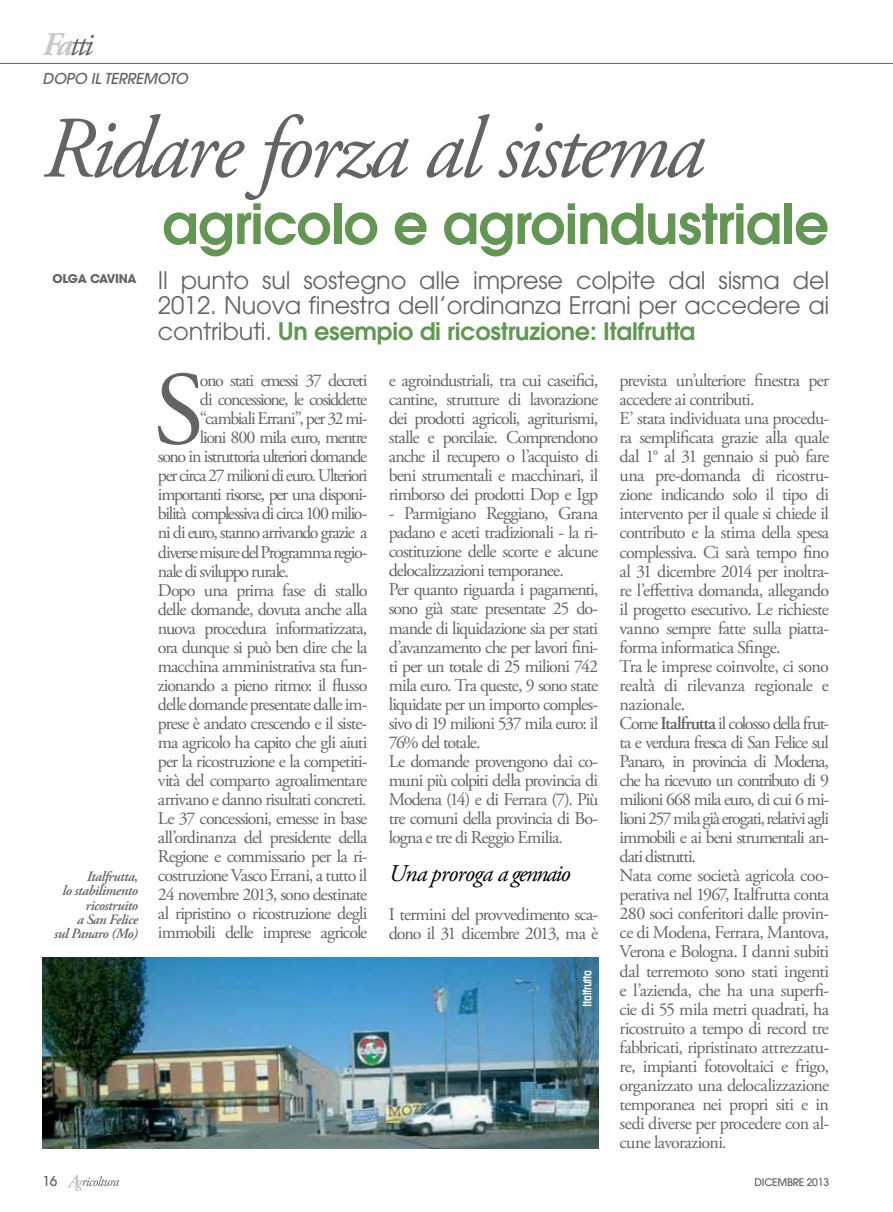
<style>
.page{position:relative;width:893px;height:1212px;background:#fff}
.page>*{position:absolute;margin:0;border:0;box-sizing:border-box;transform-origin:0 0}
.t1{font:104.25px "Adobe Garamond Pro";color:#636466}
.t2{font:italic 87.3px "Adobe Garamond Pro";letter-spacing:-.04em;color:#636466}
.t3{font:600 55.05px "Avant Garde";letter-spacing:-.015em;color:#639653}
.t4{font:italic 33px "Adobe Garamond Pro";color:#636466}
.t5{font:24px/25.5px "Avant Garde";letter-spacing:-.01em;color:#636466;text-align:justify}
.t6{font:italic 24px "Adobe Garamond Pro";letter-spacing:-.045em;color:#000}
.t7{font:18px/19px "Adobe Garamond Pro";letter-spacing:-.05em;color:#636466}
.t8{font:18px "Adobe Garamond Pro";letter-spacing:-.07em;color:#636466}
.t9{font:18px "Adobe Garamond Pro";letter-spacing:-.075em;color:#636466}
.t10{font:italic 500 15px "Avant Garde";letter-spacing:-.01em;color:#636466}
.t11{font:italic 600 14.25px/14.2px "Adobe Garamond Pro";letter-spacing:-.03em;color:#636466;text-align:right}
.t12{font:500 13.5px "Avant Garde";color:#636466}
.t13{font:700 12px "Avant Garde";letter-spacing:-.025em;color:#636466}
.t14{font:600 condensed 12px "Avant Garde";letter-spacing:-.03em;color:#fff}
.t15{font:500 10.5px "Avant Garde";letter-spacing:-.025em;color:#636466}
.s1{font-weight:700;color:#c7c8ca}
.s2{font-weight:600;color:#639653}
.s3{font-weight:600}
</style>
<div class="page">
<img style="left:43px;top:958px;width:555px;height:190px">
<svg style="left:67px;top:1175px;width:52px;height:16px"></svg>
<hr style="left:0;top:63px;width:893px;height:1px;background:#636466">
<h3 class="t4" style="left:43px;top:24px;width:52px"><span class="s1">Fa</span>tti</h3>
<p class="t10" style="left:43px;top:69px;width:147px">DOPO IL TERREMOTO</p>
<h2 class="t2" style="left:43px;top:96px;width:663px">Ridare forza al sistema</h2>
<h3 class="t3" style="left:162px;top:188px;width:668px">agricolo e agroindustriale</h3>
<h3 class="t5" style="left:158px;top:267px;width:673px">Il punto sul sostegno alle imprese colpite dal sisma del 2012. Nuova finestra dell’ordinanza Errani per accedere ai contributi. <span class="s2">Un esempio di ricostruzione: Italfrutta</span></h3>
<p class="t13" style="left:52px;top:271px;width:86px">OLGA CAVINA</p>
<p class="t11" style="left:54px;top:870px;width:85px">Italfrutta,<br>lo stabilimento ricostruito<br>a San Felice<br>sul Panaro (Mo)</p>
<h1 class="t1" style="left:154px;top:348px;width:52px">S</h1>
<p class="t9" style="left:200px;top:370px;width:169px">ono stati emessi 37 decreti</p>
<p class="t9" style="left:200px;top:389px;width:169px">di concessione, le cosiddette</p>
<p class="t7" style="left:200px;top:410px;width:169px">“cambiali Errani”, per 32 mi-</p>
<p class="t8" style="left:200px;top:427px;width:169px">lioni 800 mila euro, mentre</p>
<p class="t9" style="left:158px;top:446px;width:211px">sono in istruttoria ulteriori domande</p>
<p class="t8" style="left:158px;top:465px;width:211px">per circa 27 milioni di euro. Ulteriori</p>
<p class="t8" style="left:158px;top:484px;width:211px">importanti risorse, per una disponi-</p>
<p class="t8" style="left:158px;top:503px;width:211px">bilità complessiva di circa 100 milio-</p>
<p class="t7" style="left:158px;top:524px;width:211px">ni di euro, stanno arrivando grazie a</p>
<p class="t8" style="left:158px;top:541px;width:211px">diverse misure del Programma regio-</p>
<p class="t7" style="left:158px;top:562px;width:132px">nale di sviluppo rurale.</p>
<p class="t7" style="left:158px;top:581px;width:211px">Dopo una prima fase di stallo</p>
<p class="t7" style="left:158px;top:600px;width:211px">delle domande, dovuta anche alla</p>
<p class="t7" style="left:158px;top:619px;width:211px">nuova procedura informatizzata,</p>
<p class="t7" style="left:158px;top:638px;width:211px">ora dunque si può ben dire che la</p>
<p class="t7" style="left:158px;top:657px;width:211px">macchina amministrativa sta fun-</p>
<p class="t7" style="left:158px;top:676px;width:211px">zionando a pieno ritmo: il flusso</p>
<p class="t7" style="left:158px;top:695px;width:211px">delle domande presentate dalle im-</p>
<p class="t7" style="left:158px;top:714px;width:211px">prese è andato crescendo e il siste-</p>
<p class="t7" style="left:158px;top:733px;width:211px">ma agricolo ha capito che gli aiuti</p>
<p class="t7" style="left:158px;top:752px;width:211px">per la ricostruzione e la competiti-</p>
<p class="t7" style="left:158px;top:771px;width:211px">vità del comparto agroalimentare</p>
<p class="t7" style="left:158px;top:790px;width:210px">arrivano e danno risultati concreti.</p>
<p class="t7" style="left:158px;top:809px;width:211px">Le 37 concessioni, emesse in base</p>
<p class="t7" style="left:158px;top:828px;width:211px">all’ordinanza del presidente della</p>
<p class="t7" style="left:158px;top:848px;width:211px">Regione e commissario per la ri-</p>
<p class="t7" style="left:158px;top:867px;width:211px">costruzione Vasco Errani, a tutto il</p>
<p class="t7" style="left:158px;top:886px;width:211px">24 novembre 2013, sono destinate</p>
<p class="t7" style="left:158px;top:905px;width:211px">al ripristino o ricostruzione degli</p>
<p class="t7" style="left:158px;top:924px;width:211px">immobili delle imprese agricole</p>
<p class="t7" style="left:389px;top:371px;width:211px;text-align:justify">e agroindustriali, tra cui caseifici, cantine, strutture di lavorazione dei prodotti agricoli, agriturismi, stalle e porcilaie. Comprendono anche il recupero o l’acquisto di beni strumentali e macchinari, il rimborso dei prodotti Dop e Igp</p>
<p class="t7" style="left:389px;top:505px;width:211px">- Parmigiano Reggiano, Grana padano e aceti tradizionali - la ri&shy;costituzione delle scorte e alcune delocalizzazioni temporanee.<br>Per quanto riguarda i pagamenti, sono già state presentate 25 do&shy;mande di liquidazione sia per stati d’avanzamento che per lavori fini&shy;ti per un totale di 25 milioni 742 mila euro. Tra queste, 9 sono state liquidate per un importo comples&shy;sivo di 19 milioni 537 mila euro: il<br>76% del totale.<br>Le domande provengono dai co&shy;muni più colpiti della provincia di<br>Modena (14) e di Ferrara (7). Più tre comuni della provincia di Bo&shy;logna e tre di Reggio Emilia.</p>
<h3 class="t6" style="left:389px;top:859px;width:183px">Una proroga a gennaio</h3>
<p class="t7" style="left:389px;top:905px;width:211px">I termini del provvedimento sca&shy;dono il 31 dicembre 2013, ma è</p>
<p class="t14" style="left:580px;top:1007px;width:39px;rotate:-90deg">Italfrutta</p>
<p class="t7" style="left:620px;top:371px;width:211px">prevista un’ulteriore finestra per accedere ai contributi.<br>E’ stata individuata una procedu&shy;ra semplificata grazie alla quale dal 1° al 31 gennaio si può fare una pre-domanda di ricostru&shy;zione indicando solo il tipo di intervento per il quale si chiede il contributo e la stima della spesa complessiva. Ci sarà tempo fino al 31 dicembre 2014 per inoltra&shy;re l’effettiva domanda, allegando il progetto esecutivo. Le richieste vanno sempre fatte sulla piatta&shy;forma informatica Sfinge.<br>Tra le imprese coinvolte, ci sono realtà di rilevanza regionale e nazionale.<br>Come <span class="s3">Italfrutta</span> il colosso della frut&shy;ta e verdura fresca di San Felice sul<br>Panaro, in provincia di Modena, che ha ricevuto un contributo di 9 milioni 668 mila euro, di cui 6 mi&shy;lioni 257 mila già erogati, relativi agli immobili e ai beni strumentali an&shy;dati distrutti.<br>Nata come società agricola coo&shy;perativa nel 1967, Italfrutta conta<br>280 soci conferitori dalle provin&shy;ce di Modena, Ferrara, Mantova,<br>Verona e Bologna. I danni subiti dal terremoto sono stati ingenti e l’azienda, che ha una superfi&shy;cie di 55 mila metri quadrati, ha ricostruito a tempo di record tre fabbricati, ripristinato attrezzatu&shy;re, impianti fotovoltaici e frigo, organizzato una delocalizzazione temporanea nei propri siti e in sedi diverse per procedere con al&shy;cune lavorazioni.</p>
<p class="t12" style="left:43px;top:1173px;width:16px">16</p>
<p class="t15" style="left:754px;top:1176px;width:76px">DICEMBRE 2013</p>
</div>
